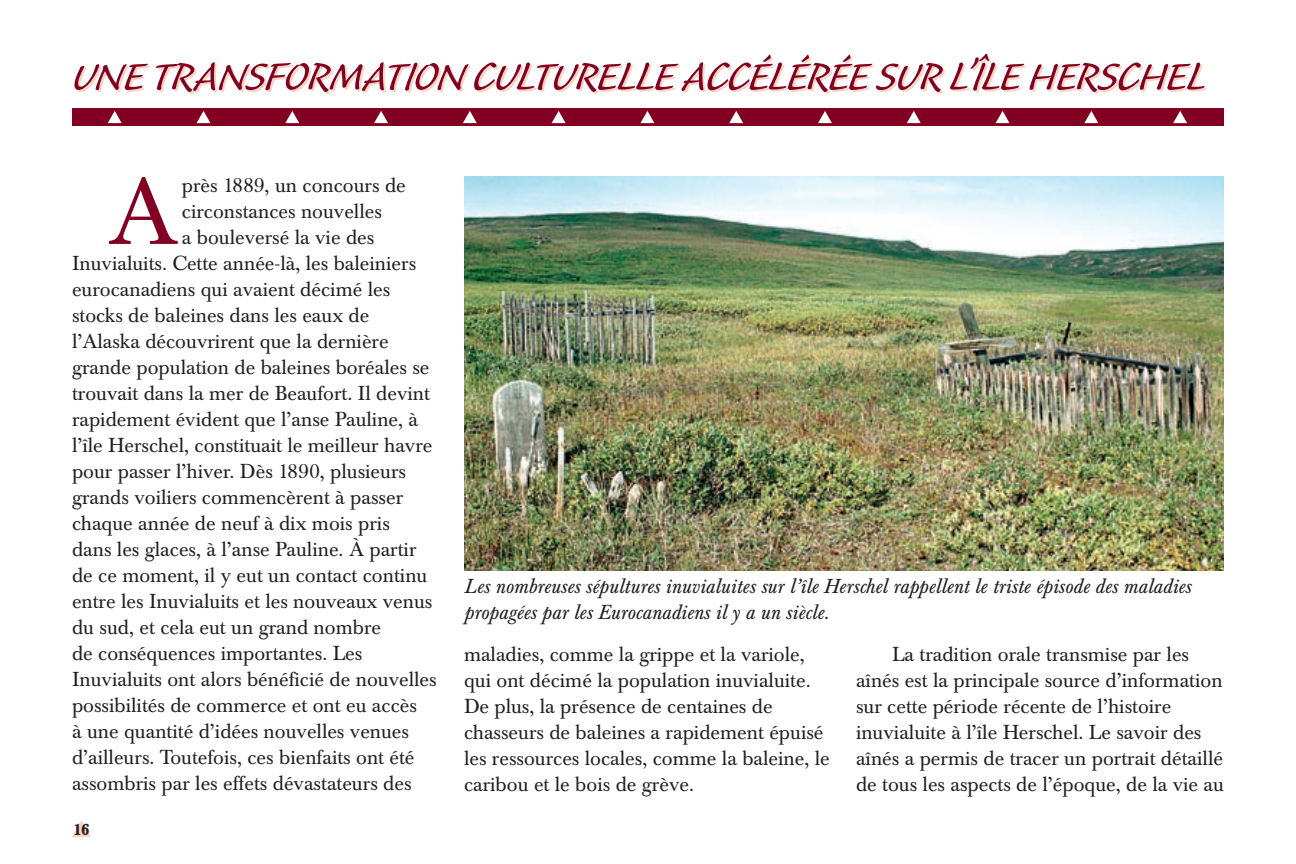
<style>
.page{position:relative;width:1296px;height:864px;background:#fff}
.page>*{position:absolute;margin:0;border:0;box-sizing:border-box;transform-origin:0 0}
.t1{font:93.6px "Baskerville BE";color:#820123}
.t2{font:52px "Caliban";letter-spacing:-.01em;color:#820123}
.t3{font:20px/26px "Baskerville BE";color:#231f20}
.t4{font:italic 20px/26px "Baskerville BE";color:#231f20}
.t5{font:700 16px "Baskerville BE";color:#231f20}
</style>
<div class="page">
<div style="left:72px;top:108px;width:1152px;height:18px;background:#820123"></div>
<svg style="left:108px;top:111px;width:14px;height:12px"></svg>
<svg style="left:196px;top:111px;width:14px;height:12px"></svg>
<svg style="left:285px;top:111px;width:14px;height:12px"></svg>
<svg style="left:374px;top:111px;width:14px;height:12px"></svg>
<svg style="left:463px;top:111px;width:14px;height:12px"></svg>
<svg style="left:552px;top:111px;width:14px;height:12px"></svg>
<svg style="left:640px;top:111px;width:14px;height:12px"></svg>
<svg style="left:729px;top:111px;width:14px;height:12px"></svg>
<svg style="left:818px;top:111px;width:14px;height:12px"></svg>
<svg style="left:907px;top:111px;width:14px;height:12px"></svg>
<svg style="left:996px;top:111px;width:14px;height:12px"></svg>
<svg style="left:1084px;top:111px;width:14px;height:12px"></svg>
<svg style="left:1173px;top:111px;width:14px;height:12px"></svg>
<svg style="left:72px;top:820px;width:19px;height:17px"></svg>
<img style="left:464px;top:177px;width:760px;height:394px">
<p class="t2" style="left:72px;top:50px;width:1135px">UNE TRANSFORMATION CULTURELLE ACCÉLÉRÉE SUR L’ÎLE HERSCHEL</p>
<p class="t1" style="left:108px;top:158px;width:72px">A</p>
<p class="t3" style="left:182px;top:173px;width:225px">près 1889, un concours de</p>
<p class="t3" style="left:182px;top:199px;width:201px">circonstances nouvelles</p>
<p class="t3" style="left:182px;top:225px;width:194px">a bouleversé la vie des</p>
<p class="t3" style="left:72px;top:251px;width:346px">Inuvialuits. Cette année-là, les baleiniers</p>
<p class="t3" style="left:72px;top:277px;width:320px">eurocanadiens qui avaient décimé les</p>
<p class="t3" style="left:72px;top:303px;width:299px">stocks de baleines dans les eaux de</p>
<p class="t3" style="left:72px;top:329px;width:318px">l’Alaska découvrirent que la dernière</p>
<p class="t3" style="left:72px;top:355px;width:359px">grande population de baleines boréales se</p>
<p class="t3" style="left:72px;top:381px;width:359px">trouvait dans la mer de Beaufort. Il devint</p>
<p class="t3" style="left:72px;top:407px;width:348px">rapidement évident que l’anse Pauline, à</p>
<p class="t3" style="left:72px;top:433px;width:362px">l’île Herschel, constituait le meilleur havre</p>
<p class="t3" style="left:72px;top:459px;width:336px">pour passer l’hiver. Dès 1890, plusieurs</p>
<p class="t3" style="left:72px;top:485px;width:333px">grands voiliers commencèrent à passer</p>
<p class="t3" style="left:72px;top:511px;width:319px">chaque année de neuf à dix mois pris</p>
<p class="t3" style="left:72px;top:537px;width:346px">dans les glaces, à l’anse Pauline. À partir</p>
<p class="t3" style="left:72px;top:563px;width:357px">de ce moment, il y eut un contact continu</p>
<p class="t3" style="left:72px;top:589px;width:362px">entre les Inuvialuits et les nouveaux venus</p>
<p class="t3" style="left:72px;top:615px;width:311px">du sud, et cela eut un grand nombre</p>
<p class="t3" style="left:72px;top:641px;width:292px">de conséquences importantes. Les</p>
<p class="t3" style="left:72px;top:667px;width:366px">Inuvialuits ont alors bénéficié de nouvelles</p>
<p class="t3" style="left:72px;top:693px;width:346px">possibilités de commerce et ont eu accès</p>
<p class="t3" style="left:72px;top:719px;width:339px">à une quantité d’idées nouvelles venues</p>
<p class="t3" style="left:72px;top:745px;width:344px">d’ailleurs. Toutefois, ces bienfaits ont été</p>
<p class="t3" style="left:72px;top:771px;width:341px">assombris par les effets dévastateurs des</p>
<p class="t5" style="left:74px;top:819px;width:17px">16</p>
<p class="t4" style="left:464px;top:574px;width:728px">Les nombreuses sépultures inuvialuites sur l’île Herschel rappellent le triste épisode des maladies propagées par les Eurocanadiens il y a un siècle.</p>
<p class="t3" style="left:464px;top:642px;width:367px">maladies, comme la grippe et la variole, qui ont décimé la population inuvialuite.<br>De plus, la présence de centaines de chasseurs de baleines a rapidement épuisé les ressources locales, comme la baleine, le caribou et le bois de grève.</p>
<p class="t3" style="left:856px;top:642px;width:369px;text-indent:36px">La tradition orale transmise par les aînés est la principale source d’information sur cette période récente de l’histoire inuvialuite à l’île Herschel. Le savoir des aînés a permis de tracer un portrait détaillé de tous les aspects de l’époque, de la vie au</p>
</div>
